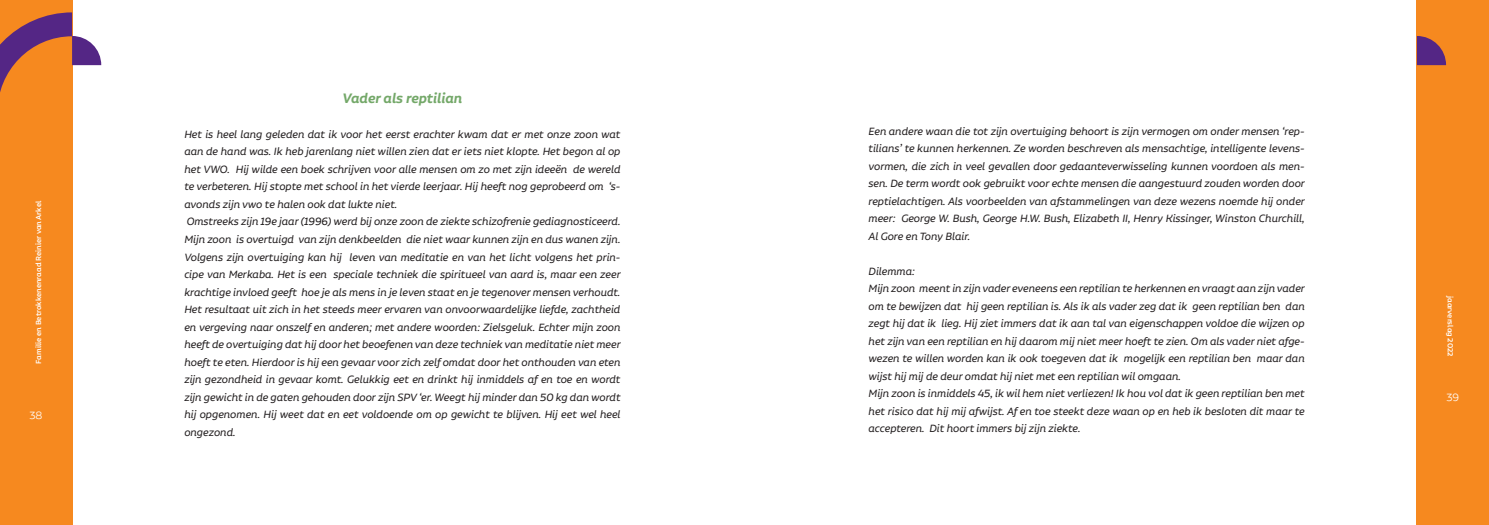
<style>
.page{position:relative;width:1489px;height:525px;background:#fff}
.page>*{position:absolute;margin:0;border:0;box-sizing:border-box;transform-origin:0 0}
.t1{font:italic 600 16.25px "Alvar Pro";color:#74a869}
.t2{font:italic 12.5px/17.5px "Alvar Pro";color:#231f20;text-align:justify}
.t3{font:300 12.5px "Alvar Pro";color:#fff}
.t4{font:300 12.5px "Alvar Essential";color:#fff}
.t5{font:500 8.75px "Alvar Essential Alt";color:#fff}
</style>
<div class="page">
<div style="left:0;top:0;width:72px;height:524px;background:#f6891f"></div>
<svg style="left:0;top:12px;width:101px;height:100px"></svg>
<div style="left:1416px;top:0;width:72px;height:524px;background:#f6891f"></div>
<svg style="left:1416px;top:36px;width:29px;height:29px"></svg>
<p class="t5" style="left:34px;top:363px;width:164px;rotate:-90deg">Familie en Betrokkenenraad Reinier van Arkel</p>
<p class="t4" style="left:29px;top:408px;width:15px">38</p>
<p class="t1" style="left:342px;top:89px;width:121px">Vader als reptilian</p>
<p class="t2" style="left:184px;top:125px;width:437px">Het is heel lang geleden dat ik voor het eerst erachter kwam dat er met onze zoon wat aan de hand was. Ik heb jarenlang niet willen zien dat er iets niet klopte. Het begon al op het VWO. Hij wilde een boek schrijven voor alle mensen om zo met zijn ideeën de wereld te verbeteren. Hij stopte met school in het vierde leerjaar. Hij heeft nog geprobeerd om ‘s&shy;avonds zijn vwo te halen ook dat lukte niet.</p>
<p class="t2" style="left:184px;top:213px;width:438px">Omstreeks zijn 19e jaar (1996) werd bij onze zoon de ziekte schizofrenie gediagnosticeerd.<br>Mijn zoon is overtuigd van zijn denkbeelden die niet waar kunnen zijn en dus wanen zijn.<br>Volgens zijn overtuiging kan hij leven van meditatie en van het licht volgens het prin&shy;cipe van Merkaba. Het is een speciale techniek die spiritueel van aard is, maar een zeer krachtige invloed geeft hoe je als mens in je leven staat en je tegenover mensen verhoudt.<br>Het resultaat uit zich in het steeds meer ervaren van onvoorwaardelijke liefde, zachtheid en vergeving naar onszelf en anderen; met andere woorden: Zielsgeluk. Echter mijn zoon heeft de overtuiging dat hij door het beoefenen van deze techniek van meditatie niet meer hoeft te eten. Hierdoor is hij een gevaar voor zich zelf omdat door het onthouden van eten zijn gezondheid in gevaar komt. Gelukkig eet en drinkt hij inmiddels af en toe en wordt zijn gewicht in de gaten gehouden door zijn SPV ‘er. Weegt hij minder dan 50 kg dan wordt hij opgenomen. Hij weet dat en eet voldoende om op gewicht te blijven. Hij eet wel heel ongezond.</p>
<p class="t2" style="left:868px;top:122px;width:438px">Een andere waan die tot zijn overtuiging behoort is zijn vermogen om onder mensen ‘rep&shy;tilians’ te kunnen herkennen. Ze worden beschreven als mensachtige, intelligente levens&shy;vormen, die zich in veel gevallen door gedaanteverwisseling kunnen voordoen als men&shy;sen. De term wordt ook gebruikt voor echte mensen die aangestuurd zouden worden door reptielachtigen. Als voorbeelden van afstammelingen van deze wezens noemde hij onder meer: George W. Bush, George H.W. Bush, Elizabeth II, Henry Kissinger, Winston Churchill, Al Gore en Tony Blair.</p>
<p class="t2" style="left:868px;top:262px;width:48px">Dilemma:</p>
<p class="t2" style="left:868px;top:279px;width:438px">Mijn zoon meent in zijn vader eveneens een reptilian te herkennen en vraagt aan zijn vader om te bewijzen dat hij geen reptilian is. Als ik als vader zeg dat ik geen reptilian ben dan zegt hij dat ik lieg. Hij ziet immers dat ik aan tal van eigenschappen voldoe die wijzen op het zijn van een reptilian en hij daarom mij niet meer hoeft te zien. Om als vader niet afge&shy;wezen te willen worden kan ik ook toegeven dat ik mogelijk een reptilian ben maar dan wijst hij mij de deur omdat hij niet met een reptilian wil omgaan.</p>
<p class="t2" style="left:868px;top:384px;width:437px">Mijn zoon is inmiddels 45, ik wil hem niet verliezen! Ik hou vol dat ik geen reptilian ben met het risico dat hij mij afwijst. Af en toe steekt deze waan op en heb ik besloten dit maar te accepteren. Dit hoort immers bij zijn ziekte.</p>
<p class="t5" style="left:1454px;top:296px;width:62px;rotate:90deg">jaarverslag 2022</p>
<p class="t3" style="left:1446px;top:391px;width:14px">39</p>
</div>
